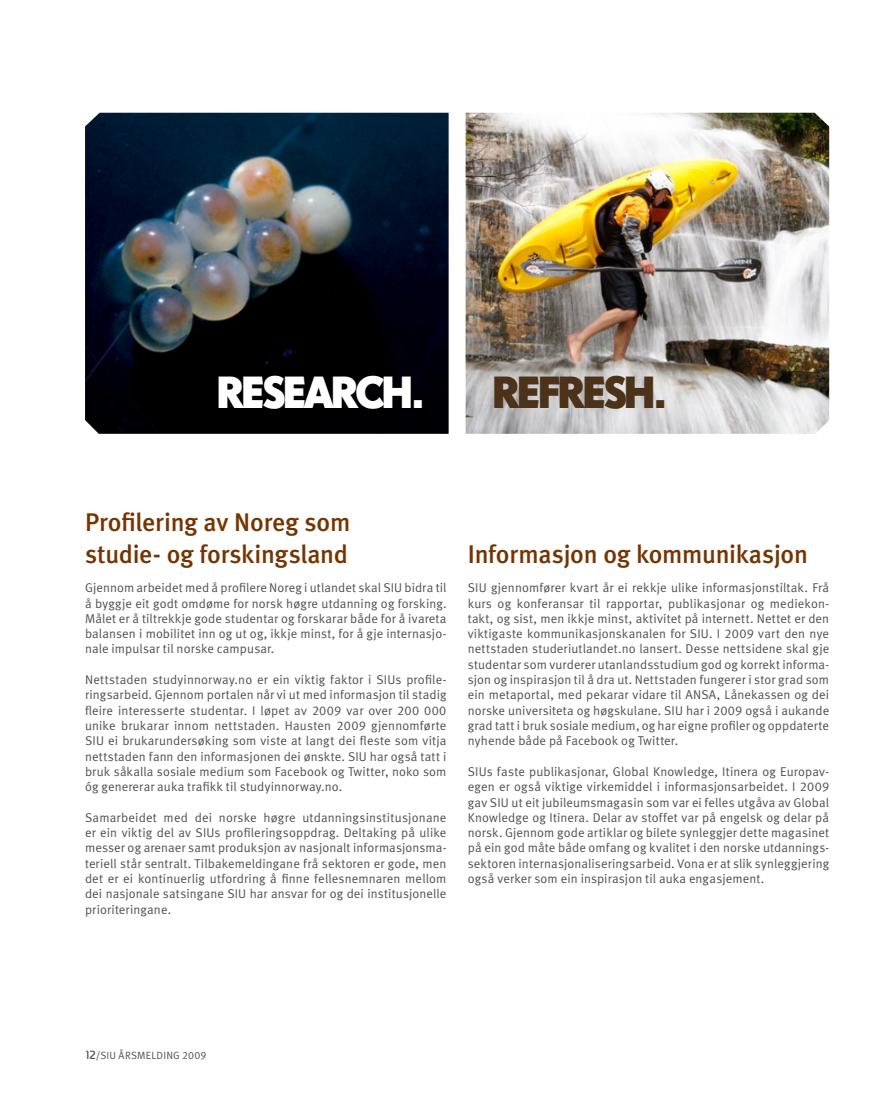
<style>
.page{position:relative;width:893px;height:1106px;background:#fff}
.page>*{position:absolute;margin:0;border:0;box-sizing:border-box;transform-origin:0 0}
.t1{font:700 43.65px "Super Grotesk A";letter-spacing:-.08em;color:#fff}
.t2{font:700 43.65px "Super Grotesk A";color:#4c3218}
.t3{font:25.5px/32.2px "Meta Medium LF";letter-spacing:-.01em;color:#753400}
.t4{font:12.75px/15.3px "Meta Normal LF";letter-spacing:.01em;color:#504f53;text-align:justify}
.t5{font:10.5px "Meta Normal LF";letter-spacing:.025em;color:#504f53}
.s1{font-family:"Prosper";font-weight:500}
</style>
<div class="page">
<img style="left:85px;top:113px;width:364px;height:321px">
<img style="left:466px;top:113px;width:363px;height:321px">
<h1 class="t1" style="left:216px;top:365px;width:211px">RESEARCH.</h1>
<h1 class="t2" style="left:492px;top:365px;width:90px">REFRESH</h1>
<h1 class="t2" style="left:652px;top:365px;width:17px">.</h1>
<h2 class="t3" style="left:85px;top:506px;width:267px">Profilering av N oreg som studie- og forskingsland</h2>
<p class="t4" style="left:85px;top:580px;width:363px">Gjennom arbeidet med å profilere Noreg i utlandet skal SIU bidra til å byggje eit godt omdøme for norsk høgre utdanning og forsking.<br>Målet er å tiltrekkje gode studentar og forskarar både for å ivareta balansen i mobilitet inn og ut og, ikkje minst, for å gje internasjo&shy;nale impulsar til norske campusar.</p>
<p class="t4" style="left:85px;top:672px;width:363px">Nettstaden studyinnorway.no er ein viktig faktor i SIUs profile&shy;ringsarbeid. Gjennom portalen når vi ut med informasjon til stadig fleire interesserte studentar. I løpet av 2009 var over 200 000 unike brukarar innom nettstaden. Hausten 2009 gjennomførte SIU ei brukarundersøking som viste at langt dei fleste som vitja nettstaden fann den informasjonen dei ønskte. SIU har også tatt i bruk såkalla sosiale medium som Facebook og Twitter, noko som óg genererar auka trafikk til studyinnorway.no.</p>
<p class="t4" style="left:85px;top:809px;width:363px">Samarbeidet med dei norske høgre utdanningsinstitusjonane er ein viktig del av SIUs profileringsoppdrag. Deltaking på ulike messer og arenaer samt produksjon av nasjonalt informasjonsma&shy;teriell står sentralt. Tilbakemeldingane frå sektoren er gode, men det er ei kontinuerlig utfordring å finne fellesnemnaren mellom dei nasjonale satsingane SIU har ansvar for og dei institusjonelle prioriteringane.</p>
<h2 class="t3" style="left:468px;top:537px;width:342px">I nformasjon og kommunikasjon</h2>
<p class="t4" style="left:468px;top:580px;width:363px">SIU gjennomfører kvart år ei rekkje ulike informasjonstiltak. Frå kurs og konferansar til rapportar, publikasjonar og mediekon&shy;takt, og sist, men ikkje minst, aktivitet på internett. Nettet er den viktigaste kommunikasjonskanalen for SIU. I 2009 vart den nye nettstaden studeriutlandet.no lansert. Desse nettsidene skal gje studentar som vurderer utanlandsstudium god og korrekt informa&shy;sjon og inspirasjon til å dra ut. Nettstaden fungerer i stor grad som ein metaportal, med pekarar vidare til ANSA, Lånekassen og dei norske universiteta og høgskulane. SIU har i 2009 også i aukande grad tatt i bruk sosiale medium, og har eigne profiler og oppdaterte nyhende både på Facebook og Twitter.</p>
<p class="t4" style="left:468px;top:763px;width:363px">SIUs faste publikasjonar, Global Knowledge, Itinera og Europav&shy;egen er også viktige virkemiddel i informasjonsarbeidet. I 2009 gav SIU ut eit jubileumsmagasin som var ei felles utgåva av Global Knowledge og Itinera. Delar av stoffet var på engelsk og delar på norsk. Gjennom gode artiklar og bilete synleggjer dette magasinet på ein god måte både omfang og kvalitet i den norske utdannings&shy;sektoren internasjonaliseringsarbeid. Vona er at slik synleggjering også verker som ein inspirasjon til auka engasjement.</p>
<p class="t5" style="left:84px;top:1049px;width:124px"><span class="s1">12</span>/SIU ÅRSMELDING 2009</p>
</div>
